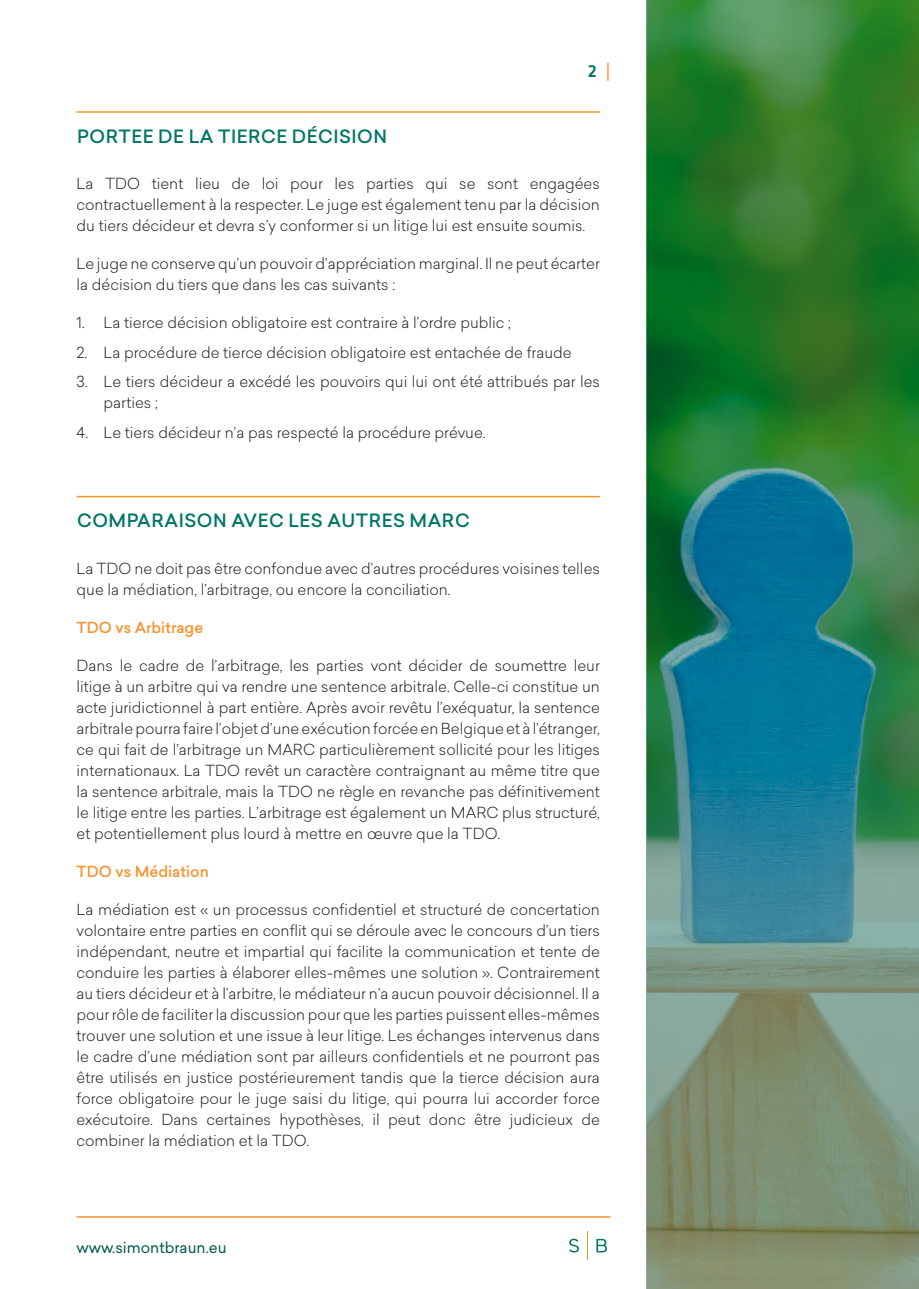
<style>
.page{position:relative;width:919px;height:1289px;background:#fff}
.page>*{position:absolute;margin:0;border:0;box-sizing:border-box;transform-origin:0 0}
.t1{font:500 18px "Sailec";letter-spacing:.03em;color:#007667}
.t2{font:500 18px "Klavika";color:#007667}
.t3{font:300 15px/21px "Sailec";color:#231f20;text-align:justify}
.t4{font:500 15px "Sailec";color:#f7932c}
.t5{font:15px "Sailec";color:#005a4b}
.s1{color:#ff8c2b}
</style>
<div class="page">
<hr style="left:77px;top:1216px;width:533px;height:1px;background:#f7932c">
<svg style="left:587px;top:1231px;width:1px;height:28px"></svg>
<svg style="left:569px;top:1238px;width:10px;height:14px"></svg>
<svg style="left:596px;top:1238px;width:11px;height:14px"></svg>
<svg style="left:646px;top:0;width:272px;height:1288px;background:#3e815e"></svg>
<hr style="left:77px;top:111px;width:523px;height:2px;background:#f7932c">
<hr style="left:77px;top:496px;width:523px;height:1px;background:#f7932c">
<p class="t2" style="left:588px;top:61px;width:24px">2 <span class="s1">|</span></p>
<p class="t1" style="left:77px;top:123px;width:311px">PORTEE DE LA TIERCE DÉCISION</p>
<p class="t3" style="left:77px;top:173px;width:525px">La TDO tient lieu de loi pour les parties qui se sont engagées contractuellement à la respecter. Le juge est également tenu par la décision du tiers décideur et devra s’y conformer si un litige lui est ensuite soumis.</p>
<p class="t3" style="left:77px;top:253px;width:524px">Le juge ne conserve qu’un pouvoir d’appréciation marginal. Il ne peut écarter la décision du tiers que dans les cas suivants :</p>
<p class="t3" style="left:77px;top:312px;width:436px">1. La tierce décision obligatoire est contraire à l’ordre public ;</p>
<p class="t3" style="left:77px;top:341px;width:496px">2. La procédure de tierce décision obligatoire est entachée de fraude</p>
<p class="t3" style="left:104px;top:371px;width:498px;text-indent:-27px">3. Le tiers décideur a excédé les pouvoirs qui lui ont été attribués par les parties ;</p>
<p class="t3" style="left:77px;top:421px;width:410px">4. Le tiers décideur n’a pas respecté la procédure prévue.</p>
<p class="t1" style="left:77px;top:508px;width:394px">COMPARAISON AVEC LES AUTRES MARC</p>
<p class="t3" style="left:77px;top:557px;width:525px">La TDO ne doit pas être confondue avec d’autres procédures voisines telles que la médiation, l’arbitrage, ou encore la conciliation.</p>
<p class="t4" style="left:77px;top:616px;width:128px">TDO vs Arbitrage</p>
<p class="t3" style="left:77px;top:654px;width:525px">Dans le cadre de l’arbitrage, les parties vont décider de soumettre leur litige à un arbitre qui va rendre une sentence arbitrale. Celle-ci constitue un acte juridictionnel à part entière. Après avoir revêtu l’exéquatur, la sentence arbitrale pourra faire l’objet d’une exécution forcée en Belgique et à l’étranger, ce qui fait de l’arbitrage un MARC particulièrement sollicité pour les litiges internationaux. La TDO revêt un caractère contraignant au même titre que la sentence arbitrale, mais la TDO ne règle en revanche pas définitivement le litige entre les parties. L’arbitrage est également un MARC plus structuré, et potentiellement plus lourd à mettre en œuvre que la TDO.</p>
<p class="t4" style="left:77px;top:860px;width:134px">TDO vs Médiation</p>
<p class="t3" style="left:77px;top:898px;width:525px">La médiation est « un processus confidentiel et structuré de concertation volontaire entre parties en conflit qui se déroule avec le concours d’un tiers indépendant, neutre et impartial qui facilite la communication et tente de conduire les parties à élaborer elles-mêmes une solution ». Contrairement au tiers décideur et à l’arbitre, le médiateur n’a aucun pouvoir décisionnel. Il a pour rôle de faciliter la discussion pour que les parties puissent elles-mêmes trouver une solution et une issue à leur litige. Les échanges intervenus dans le cadre d’une médiation sont par ailleurs confidentiels et ne pourront pas être utilisés en justice postérieurement tandis que la tierce décision aura force obligatoire pour le juge saisi du litige, qui pourra lui accorder force exécutoire. Dans certaines hypothèses, il peut donc être judicieux de combiner la médiation et la TDO.</p>
<p class="t5" style="left:77px;top:1236px;width:151px">www.simontbraun.eu</p>
</div>
